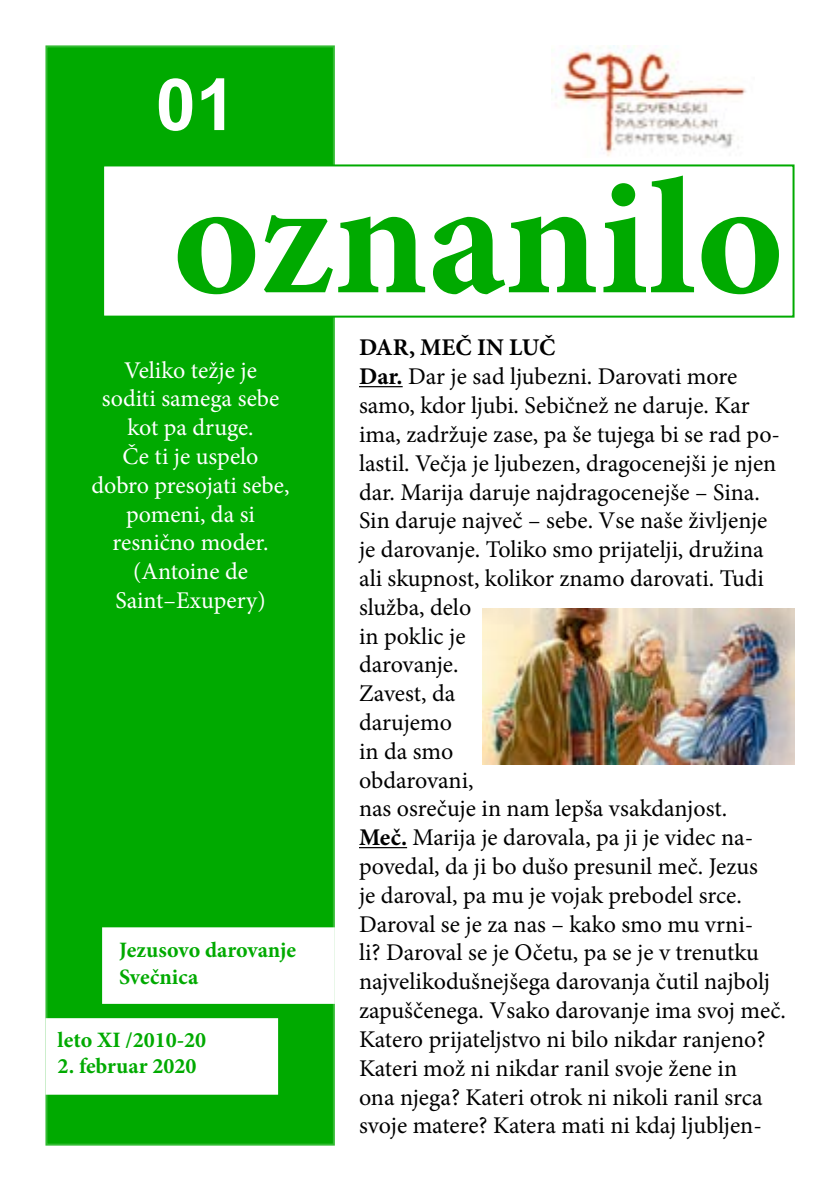
<style>
.page{position:relative;width:840px;height:1191px;background:#fff}
.page>*{position:absolute;margin:0;border:0;box-sizing:border-box;transform-origin:0 0}
.t1{font:700 166px "Minion Pro";color:#0a0}
.t2{font:700 72px "Arial";color:#fff}
.t3{font:24px/28.8px "Minion Pro";color:#000}
.t4{font:24px/28.8px "Minion Pro";color:#fff;text-align:center}
.t5{font:700 22px/26.4px "Minion Pro";color:#0a0}
.s1{font-weight:700}
</style>
<div class="page">
<div style="left:45px;top:45px;width:289px;height:1100px;background:#0a0;border:2px solid #3b3"></div>
<div style="left:102px;top:164px;width:692px;height:154px;background:#fff;border:2px solid #0a0"></div>
<img style="left:551px;top:45px;width:195px;height:111px">
<div style="left:45px;top:1018px;width:233px;height:76px;background:#fff;border:2px solid #fff"></div>
<div style="left:102px;top:927px;width:232px;height:77px;background:#fff;border:2px solid #fff"></div>
<hr style="left:359px;top:386px;width:43px;height:1px;background:#000">
<hr style="left:359px;top:847px;width:48px;height:1px;background:#000">
<img style="left:482px;top:608px;width:312px;height:156px">
<h2 class="t2" style="left:156px;top:54px;width:82px">01</h2>
<h1 class="t1" style="left:173px;top:122px;width:612px">oznanilo</h1>
<p class="t4" style="left:91px;top:356px;width:199px">Veliko težje je<br>soditi samega sebe kot pa druge.<br>Če ti je uspelo dobro presojati sebe, pomeni, da si resnično moder. (Antoine de<br>Saint–Exupery)</p>
<p class="t5" style="left:119px;top:937px;width:178px">Jezusovo darovanje<br>Svečnica</p>
<p class="t5" style="left:58px;top:1026px;width:150px">leto XI /2010-20</p>
<p class="t5" style="left:58px;top:1053px;width:140px">2. februar 2020</p>
<p class="t3" style="left:359px;top:333px;width:428px"><span class="s1">DAR, MEČ IN LUČ<br>Dar.</span> Dar je sad ljubezni. Darovati more samo, kdor ljubi. Sebičnež ne daruje. Kar ima, zadržuje zase, pa še tujega bi se rad po&shy;lastil. Večja je ljubezen, dragocenejši je njen dar. Marija daruje najdragocenejše – Sina.<br>Sin daruje največ – sebe. Vse naše življenje je darovanje. Toliko smo prijatelji, družina ali skupnost, kolikor znamo darovati. Tudi služba, delo<br>in poklic je<br>darovanje.<br>Zavest, da<br>darujemo<br>in da smo<br>obdarovani,<br>nas osrečuje in nam lepša vsakdanjost.<br><span class="s1">Meč.</span> Marija je darovala, pa ji je videc na&shy;povedal, da ji bo dušo presunil meč. Jezus<br>je daroval, pa mu je vojak prebodel srce.<br>Daroval se je za nas – kako smo mu vrni-<br>li? Daroval se je Očetu, pa se je v trenutku najvelikodušnejšega darovanja čutil najbolj zapuščenega. Vsako darovanje ima svoj meč.<br>Katero prijateljstvo ni bilo nikdar ranjeno?<br>Kateri mož ni nikdar ranil svoje žene in<br>ona njega? Kateri otrok ni nikoli ranil srca svoje matere? Katera mati ni kdaj ljubljen-</p>
</div>
